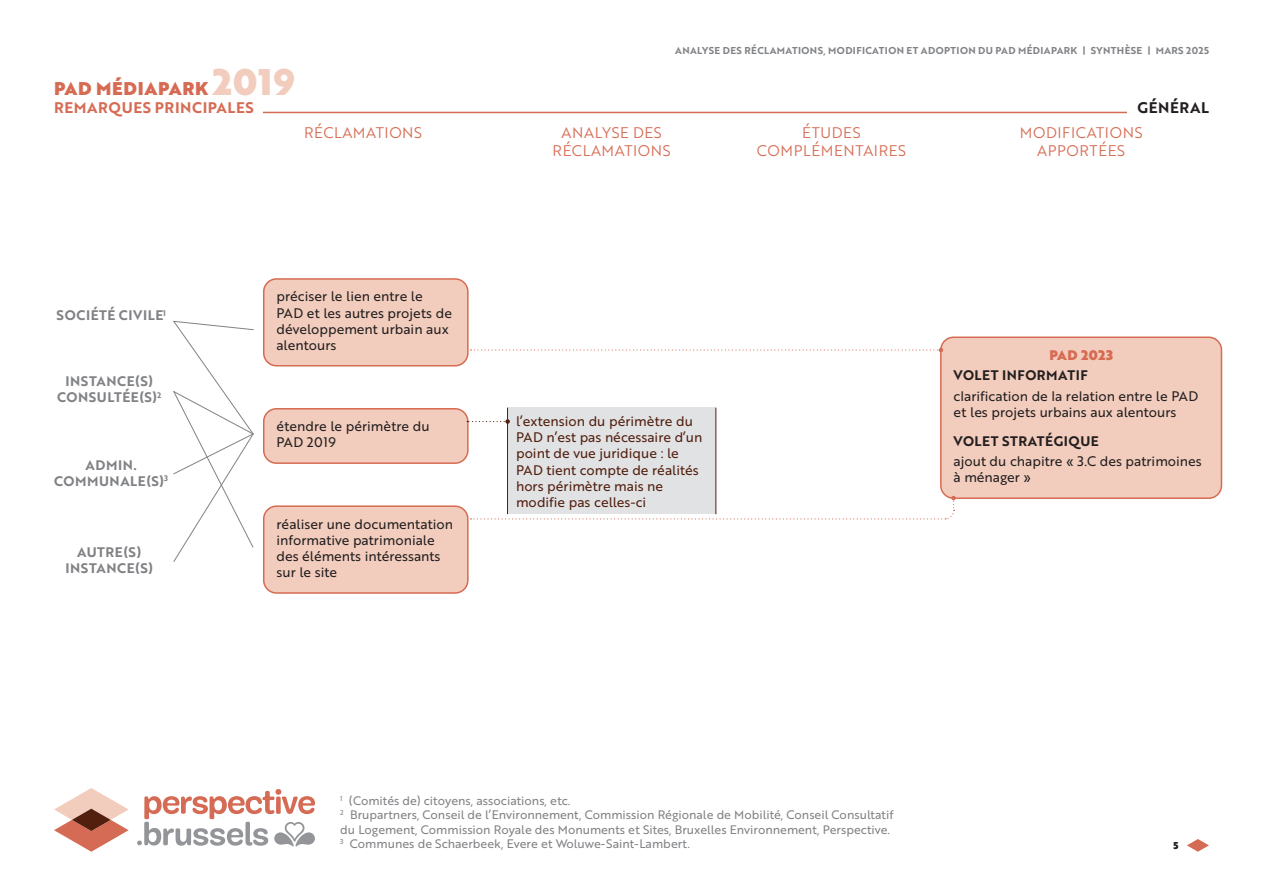
<style>
.page{position:relative;width:1263px;height:893px;background:#fff}
.page>*{position:absolute;margin:0;border:0;box-sizing:border-box;transform-origin:0 0}
.t1{font:36px "Brother 1816 Black";color:#f2cdbd}
.t2{font:18px "Brother 1816 Black";letter-spacing:.04em;color:#d66b53}
.t3{font:15px/18px "Brother 1816 Book";letter-spacing:.04em;color:#d66b53;text-align:center}
.t4{font:15px "Brother 1816 Bold";letter-spacing:.04em;color:#d66b53}
.sous-titre{font:15px "Brother 1816 Bold";letter-spacing:.04em;color:#231f20}
.encadrés_rose{font:13.5px/16.2px "Brother 1816 Regular";color:#231f20}
.encadré_gris{font:13.5px/16.2px "Brother 1816 Regular";color:#521f0f}
.auteurs{font:13.5px/16.2px "Brother 1816 Bold";letter-spacing:.04em;color:#808285;text-align:center}
.encadrés_rose-2{font:13.5px "Brother 1816 Bold";letter-spacing:.04em;color:#231f20}
.encadrés_rose-3{font:13.5px "Brother 1816 Black";letter-spacing:.03em;color:#d66b53}
.t5{font:12px/14.4px "Brother 1816 Regular";color:#808285}
.t6{font:9.75px "Brother 1816 Bold";letter-spacing:.04em;color:#808285}
.t7{font:9.75px "Brother 1816 Black";color:#231f20}
</style>
<div class="page">
<svg style="left:1187px;top:839px;width:22px;height:13px"></svg>
<svg style="left:137px;top:789px;width:178px;height:58px"></svg>
<svg style="left:54px;top:788px;width:75px;height:64px"></svg>
<hr style="left:263px;top:112px;width:911px;height:1px;background:#d66b53">
<div style="left:1127px;top:102px;width:82px;height:15px;background:#fff"></div>
<div style="left:264px;top:409px;width:204px;height:54px;background:#f2cdbd;border-radius:13px"></div>
<div style="left:263px;top:408px;width:206px;height:56px;border:2px solid #d66b53;border-radius:13px"></div>
<div style="left:264px;top:279px;width:204px;height:87px;background:#f2cdbd;border-radius:13px"></div>
<div style="left:263px;top:278px;width:206px;height:88px;border:2px solid #d66b53;border-radius:13px"></div>
<div style="left:264px;top:506px;width:204px;height:87px;background:#f2cdbd;border-radius:13px"></div>
<div style="left:263px;top:505px;width:206px;height:89px;border:2px solid #d66b53;border-radius:13px"></div>
<div style="left:507px;top:408px;width:209px;height:106px;background:#e1e2e4"></div>
<hr style="left:507px;top:408px;width:1px;height:106px;background:#521f0f">
<hr style="left:715px;top:408px;width:1px;height:106px;background:#521f0f">
<div style="left:941px;top:337px;width:280px;height:161px;background:#f2cdbd;border-radius:13px"></div>
<div style="left:940px;top:336px;width:282px;height:163px;border:2px solid #d66b53;border-radius:13px"></div>
<svg style="left:173px;top:321px;width:81px;height:241px"></svg>
<svg style="left:470px;top:348px;width:473px;height:4px"></svg>
<svg style="left:470px;top:496px;width:486px;height:24px"></svg>
<svg style="left:467px;top:419px;width:43px;height:5px"></svg>
<h1 class="t1" style="left:213px;top:54px;width:84px">2019</h1>
<h2 class="t2" style="left:54px;top:75px;width:156px">PAD MÉDIAPARK</h2>
<p class="t4" style="left:54px;top:96px;width:201px">REMARQUES PRINCIPALES</p>
<p class="t6" style="left:675px;top:43px;width:535px">ANALYSE DES RÉCLAMATIONS, MODIFICATION ET ADOPTION DU PAD MÉDIAPARK | SYNTHÈSE | MARS 2025</p>
<p class="sous-titre" style="left:1138px;top:96px;width:73px">GÉNÉRAL</p>
<p class="t3" style="left:304px;top:123px;width:120px">RÉCLAMATIONS</p>
<p class="t3" style="left:553px;top:123px;width:120px">ANALYSE DES<br>RÉCLAMATIONS</p>
<p class="t3" style="left:757px;top:123px;width:151px">ÉTUDES<br>COMPLÉMENTAIRES</p>
<p class="t3" style="left:1020px;top:123px;width:124px">MODIFICATIONS<br>APPORTÉES</p>
<p class="auteurs" style="left:57px;top:307px;width:111px">SOCIÉTÉ CIVILE<sup>1</sup></p>
<p class="auteurs" style="left:57px;top:373px;width:106px">INSTANCE(S)<br>CONSULTÉE(S)<sup>2</sup></p>
<p class="auteurs" style="left:54px;top:456px;width:116px">ADMIN.<br>COMMUNALE(S)<sup>3</sup></p>
<p class="auteurs" style="left:66px;top:543px;width:89px">AUTRE(S)<br>INSTANCE(S)</p>
<p class="encadrés_rose" style="left:276px;top:288px;width:177px">préciser le lien entre le<br>PAD et les autres projets de développement urbain aux alentours</p>
<p class="encadrés_rose" style="left:276px;top:418px;width:155px">étendre le périmètre du<br>PAD 2019</p>
<p class="encadrés_rose" style="left:276px;top:515px;width:178px">réaliser une documentation informative patrimoniale des éléments intéressants sur le site</p>
<p class="encadré_gris" style="left:516px;top:412px;width:188px">l’extension du périmètre du<br>PAD n’est pas nécessaire d’un point de vue juridique : le<br>PAD tient compte de réalités hors périmètre mais ne modifie pas celles-ci</p>
<p class="encadrés_rose-3" style="left:1049px;top:344px;width:65px">PAD 2023</p>
<p class="encadrés_rose-2" style="left:953px;top:365px;width:136px">VOLET INFORMATIF</p>
<p class="encadrés_rose" style="left:953px;top:387px;width:246px">clarification de la relation entre le PAD et les projets urbains aux alentours</p>
<p class="encadrés_rose-2" style="left:953px;top:431px;width:147px">VOLET STRATÉGIQUE</p>
<p class="encadrés_rose" style="left:953px;top:453px;width:250px">ajout du chapitre « 3.C des patrimoines à ménager »</p>
<p class="t5" style="left:340px;top:793px;width:555px"><sup>1</sup> (Comités de) citoyens, associations, etc.<br><sup>2</sup> Brupartners, Conseil de l’Environnement, Commission Régionale de Mobilité, Conseil Consultatif du Logement, Commission Royale des Monuments et Sites, Bruxelles Environnement, Perspective.<br><sup>3</sup> Communes de Schaerbeek, Evere et Woluwe-Saint-Lambert.</p>
<p class="t7" style="left:1173px;top:838px;width:7px">5</p>
</div>
